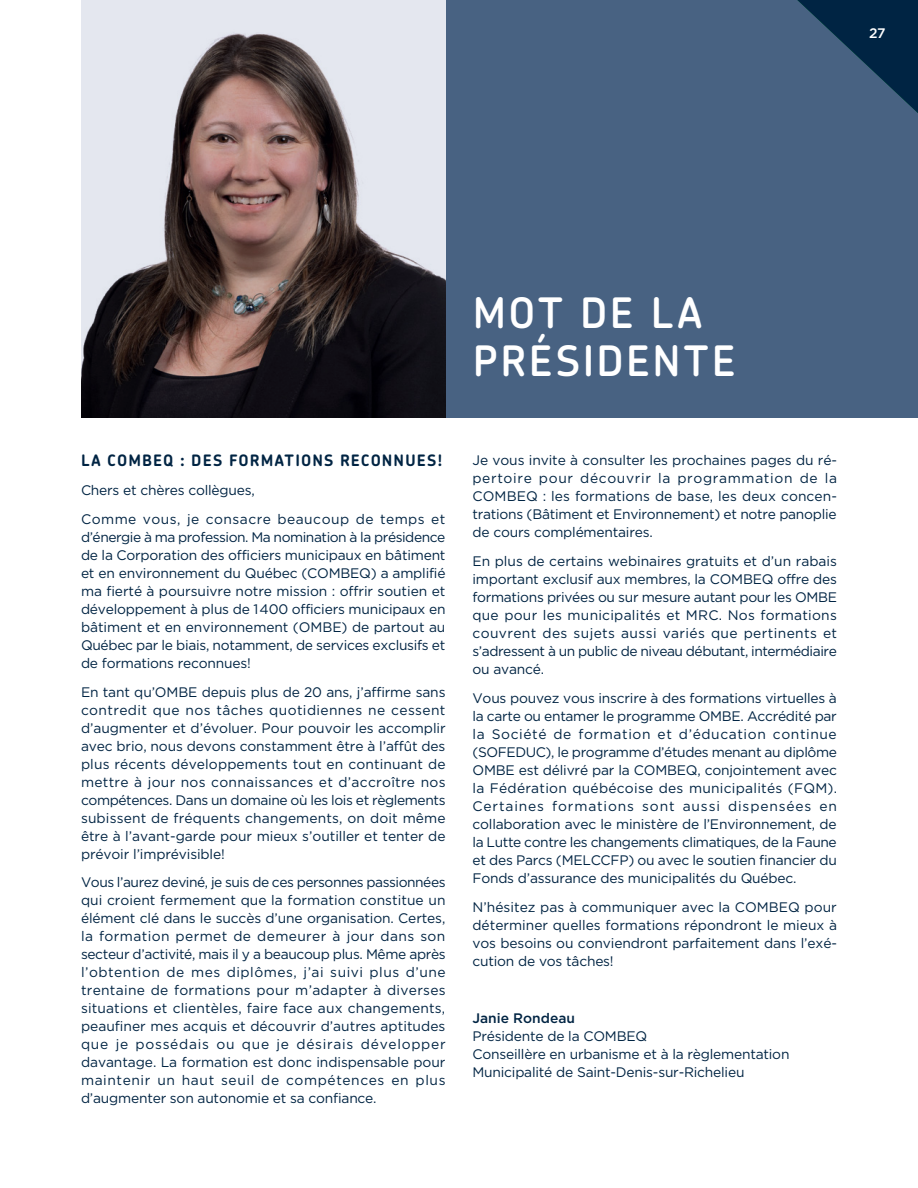
<style>
.page{position:relative;width:918px;height:1188px;background:#fff}
.page>*{position:absolute;margin:0;border:0;box-sizing:border-box;transform-origin:0 0}
.t1{font:600 42px/48px "Chevin Pro";letter-spacing:.06em;color:#fff}
.t2{font:700 15.75px "Chevin Pro";letter-spacing:.07em;color:#002443}
.Texte-W___Justifié{font:13.8px/18px "Gotham";letter-spacing:-.015em;color:#002443;text-align:justify}
.t3{font:500 13.8px "Gotham";color:#fff}
.s1{font-weight:500}
</style>
<div class="page">
<div style="left:446px;top:0;width:472px;height:418px;background:#486282"></div>
<img style="left:81px;top:0;width:365px;height:418px">
<svg style="left:797px;top:0;width:121px;height:113px"></svg>
<p class="t3" style="left:869px;top:25px;width:18px">27</p>
<p class="t1" style="left:473px;top:288px;width:264px">MOT DE LA<br>PRÉSIDENTE</p>
<p class="t2" style="left:81px;top:450px;width:363px">LA COMBEQ : DES FORMATIONS RECONNUES!</p>
<p class="Texte-W___Justifié" style="left:81px;top:481px;width:175px">Chers et chères collègues,</p>
<p class="Texte-W___Justifié" style="left:81px;top:510px;width:366px">Comme vous, je consacre beaucoup de temps et d’énergie à ma profession. Ma nomination à la présidence de la Corporation des officiers municipaux en bâtiment et en environnement du Québec (COMBEQ) a amplifié ma fierté à poursuivre notre mission : offrir soutien et développement à plus de 1400 officiers municipaux en bâtiment et en environnement (OMBE) de partout au Québec par le biais, notamment, de services exclusifs et de formations reconnues!</p>
<p class="Texte-W___Justifié" style="left:81px;top:682px;width:366px">En tant qu’OMBE depuis plus de 20 ans, j’affirme sans contredit que nos tâches quotidiennes ne cessent d’augmenter et d’évoluer. Pour pouvoir les accomplir avec brio, nous devons constamment être à l’affût des plus récents développements tout en continuant de mettre à jour nos connaissances et d’accroître nos compétences. Dans un domaine où les lois et règlements subissent de fréquents changements, on doit même être à l’avant-garde pour mieux s’outiller et tenter de prévoir l’imprévisible!</p>
<p class="Texte-W___Justifié" style="left:81px;top:873px;width:366px">Vous l’aurez deviné, je suis de ces personnes passionnées qui croient fermement que la formation constitue un élément clé dans le succès d’une organisation. Certes, la formation permet de demeurer à jour dans son secteur d’activité, mais il y a beaucoup plus. Même après l’obtention de mes diplômes, j’ai suivi plus d’une trentaine de formations pour m’adapter à diverses situations et clientèles, faire face aux changements, peaufiner mes acquis et découvrir d’autres aptitudes que je possédais ou que je désirais développer davantage. La formation est donc indispensable pour maintenir un haut seuil de compétences en plus d’augmenter son autonomie et sa confiance.</p>
<p class="Texte-W___Justifié" style="left:472px;top:451px;width:366px">Je vous invite à consulter les prochaines pages du ré&shy;pertoire pour découvrir la programmation de la COMBEQ : les formations de base, les deux concen&shy;trations (Bâtiment et Environnement) et notre panoplie de cours complémentaires.</p>
<p class="Texte-W___Justifié" style="left:472px;top:552px;width:366px">En plus de certains webinaires gratuits et d’un rabais important exclusif aux membres, la COMBEQ offre des formations privées ou sur mesure autant pour les OMBE que pour les municipalités et MRC. Nos formations couvrent des sujets aussi variés que pertinents et s’adressent à un public de niveau débutant, intermédiaire ou avancé.</p>
<p class="Texte-W___Justifié" style="left:472px;top:689px;width:366px">Vous pouvez vous inscrire à des formations virtuelles à la carte ou entamer le programme OMBE. Accrédité par la Société de formation et d’éducation continue (SOFEDUC), le programme d’études menant au diplôme OMBE est délivré par la COMBEQ, conjointement avec la Fédération québécoise des municipalités (FQM).<br>Certaines formations sont aussi dispensées en collaboration avec le ministère de l’Environnement, de la Lutte contre les changements climatiques, de la Faune et des Parcs (MELCCFP) ou avec le soutien financier du Fonds d’assurance des municipalités du Québec.</p>
<p class="Texte-W___Justifié" style="left:472px;top:898px;width:366px">N’hésitez pas à communiquer avec la COMBEQ pour déterminer quelles formations répondront le mieux à vos besoins ou conviendront parfaitement dans l’exé&shy;cution de vos tâches!</p>
<p class="Texte-W___Justifié" style="left:472px;top:1009px;width:319px;text-align:left"><span class="s1">Janie Rondeau<br></span>Présidente de la COMBEQ<br>Conseillère en urbanisme et à la règlementation Municipalité de Saint-Denis-sur-Richelieu</p>
</div>
